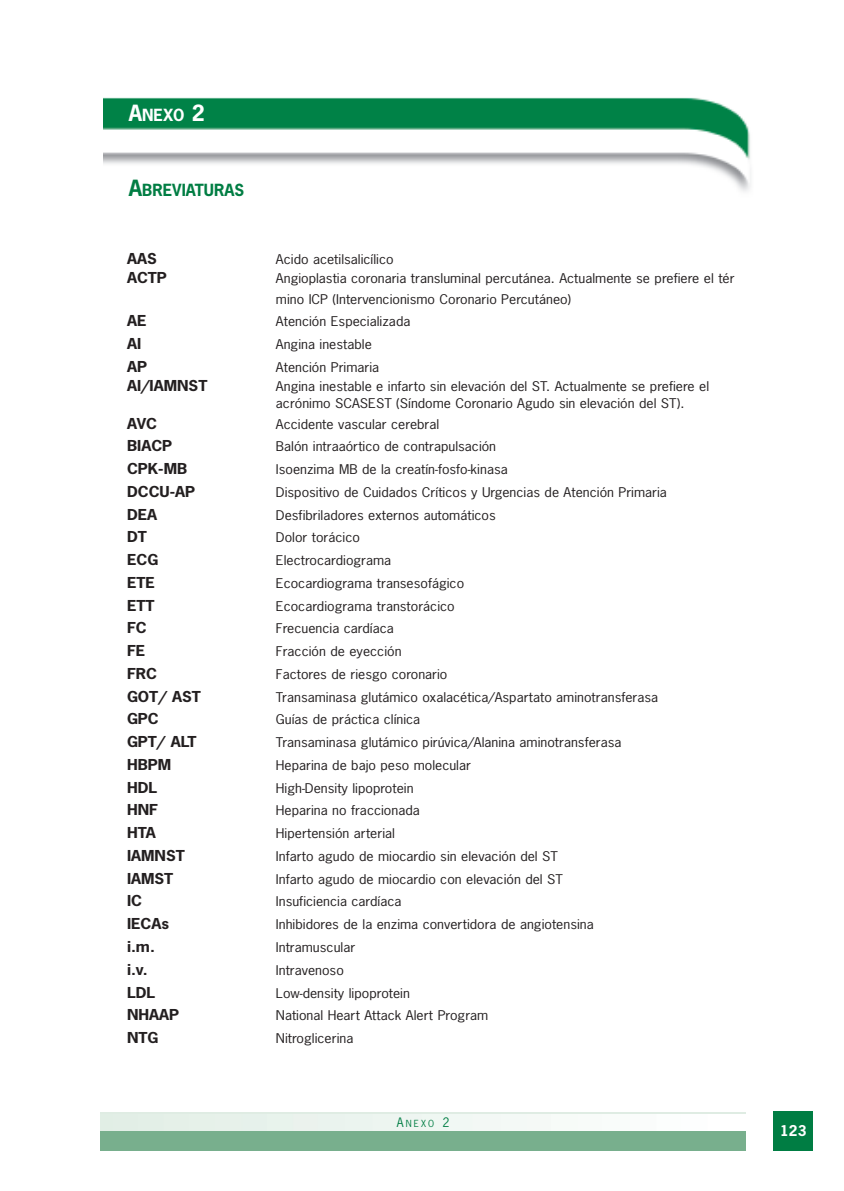
<style>
.page{position:relative;width:844px;height:1191px;background:#fff}
.page>*{position:absolute;margin:0;border:0;box-sizing:border-box;transform-origin:0 0}
.t1{font:700 15.75px "News Gothic";color:#007d43}
.t2{font:700 15.75px "News Gothic";color:#fff}
.t3{font:700 14.17px "News Gothic";color:#231f20;scale:1.11 1}
.t4{font:700 14px "News Gothic";color:#fff}
.t5{font:12.6px/20.7px "News Gothic";color:#231f20;scale:1.11 1}
.t6{font:9.1px "News Gothic";color:#007d43}
.s1{font-size:21px}
.s2{font-size:12.25px}
</style>
<div class="page">
<img style="left:103px;top:97px;width:648px;height:95px">
<div style="left:773px;top:1111px;width:40px;height:40px;background:#007d43"></div>
<div style="left:101px;top:1112px;width:644px;height:19px;background:#dfece3"></div>
<img style="left:293px;top:1114px;width:452px;height:17px">
<div style="left:101px;top:1131px;width:644px;height:20px;background:#78af8d"></div>
<p class="t2" style="left:129px;top:106px;width:77px"><span class="s1">A</span>NEXO <span class="s1">2</span></p>
<p class="t1" style="left:129px;top:182px;width:117px"><span class="s1">A</span>BREVIATURAS</p>
<p class="t3" style="left:127px;top:250px;width:28px">AAS</p>
<p class="t5" style="left:276px;top:249px;width:107px">Acido acetilsalicílico</p>
<p class="t3" style="left:127px;top:269px;width:37px">ACTP</p>
<p class="t5" style="left:276px;top:268px;width:414px">Angioplastia coronaria transluminal percutánea. Actualmente se prefiere el tér mino ICP (Intervencionismo Coronario Percutáneo)</p>
<p class="t3" style="left:127px;top:313px;width:19px">AE</p>
<p class="t5" style="left:276px;top:311px;width:123px">Atención Especializada</p>
<p class="t3" style="left:127px;top:336px;width:14px">AI</p>
<p class="t5" style="left:276px;top:334px;width:88px">Angina inestable</p>
<p class="t3" style="left:127px;top:358px;width:19px">AP</p>
<p class="t5" style="left:276px;top:357px;width:94px">Atención Primaria</p>
<p class="t3" style="left:127px;top:378px;width:74px">AI/IAMNST</p>
<p class="t5" style="left:276px;top:378px;width:392px;line-height:17px">Angina inestable e infarto sin elevación del ST. Actualmente se prefiere el acrónimo SCASEST (Síndome Coronario Agudo sin elevación del ST).</p>
<p class="t3" style="left:127px;top:415px;width:29px">AVC</p>
<p class="t5" style="left:276px;top:414px;width:149px">Accidente vascular cerebral</p>
<p class="t3" style="left:127px;top:438px;width:42px">BIACP</p>
<p class="t5" style="left:276px;top:437px;width:200px">Balón intraaórtico de contrapulsación</p>
<p class="t3" style="left:127px;top:461px;width:56px">CPK-MB</p>
<p class="t5" style="left:276px;top:459px;width:210px">Isoenzima MB de la creatín-fosfo-kinasa</p>
<p class="t3" style="left:127px;top:484px;width:63px">DCCU-AP</p>
<p class="t5" style="left:276px;top:482px;width:353px">Dispositivo de Cuidados Críticos y Urgencias de Atención Primaria</p>
<p class="t3" style="left:127px;top:506px;width:29px">DEA</p>
<p class="t5" style="left:276px;top:505px;width:199px">Desfibriladores externos automáticos</p>
<p class="t3" style="left:127px;top:529px;width:19px">DT</p>
<p class="t5" style="left:276px;top:528px;width:77px">Dolor torácico</p>
<p class="t3" style="left:127px;top:552px;width:30px">ECG</p>
<p class="t5" style="left:276px;top:550px;width:105px">Electrocardiograma</p>
<p class="t3" style="left:127px;top:575px;width:27px">ETE</p>
<p class="t5" style="left:276px;top:573px;width:171px">Ecocardiograma transesofágico</p>
<p class="t3" style="left:127px;top:597px;width:26px">ETT</p>
<p class="t5" style="left:276px;top:596px;width:162px">Ecocardiograma transtorácico</p>
<p class="t3" style="left:127px;top:620px;width:19px">FC</p>
<p class="t5" style="left:276px;top:619px;width:108px">Frecuencia cardíaca</p>
<p class="t3" style="left:127px;top:643px;width:18px">FE</p>
<p class="t5" style="left:276px;top:641px;width:115px">Fracción de eyección</p>
<p class="t3" style="left:127px;top:666px;width:29px">FRC</p>
<p class="t5" style="left:276px;top:664px;width:156px">Factores de riesgo coronario</p>
<p class="t3" style="left:127px;top:688px;width:68px">GOT/ AST</p>
<p class="t5" style="left:276px;top:687px;width:346px">Transaminasa glutámico oxalacética/Aspartato aminotransferasa</p>
<p class="t3" style="left:127px;top:711px;width:30px">GPC</p>
<p class="t5" style="left:276px;top:710px;width:131px">Guías de práctica clínica</p>
<p class="t3" style="left:127px;top:734px;width:64px">GPT/ ALT</p>
<p class="t5" style="left:276px;top:732px;width:313px">Transaminasa glutámico pirúvica/Alanina aminotransferasa</p>
<p class="t3" style="left:127px;top:756px;width:41px">HBPM</p>
<p class="t5" style="left:276px;top:755px;width:177px">Heparina de bajo peso molecular</p>
<p class="t3" style="left:127px;top:779px;width:29px">HDL</p>
<p class="t5" style="left:276px;top:778px;width:125px">High-Density lipoprotein</p>
<p class="t3" style="left:127px;top:802px;width:29px">HNF</p>
<p class="t5" style="left:276px;top:800px;width:131px">Heparina no fraccionada</p>
<p class="t3" style="left:127px;top:825px;width:27px">HTA</p>
<p class="t5" style="left:276px;top:823px;width:109px">Hipertensión arterial</p>
<p class="t3" style="left:127px;top:847px;width:54px">IAMNST</p>
<p class="t5" style="left:276px;top:846px;width:255px">Infarto agudo de miocardio sin elevación del ST</p>
<p class="t3" style="left:127px;top:870px;width:43px">IAMST</p>
<p class="t5" style="left:276px;top:869px;width:260px">Infarto agudo de miocardio con elevación del ST</p>
<p class="t3" style="left:127px;top:893px;width:15px">IC</p>
<p class="t5" style="left:276px;top:891px;width:114px">Insuficiencia cardíaca</p>
<p class="t3" style="left:127px;top:916px;width:39px">IECAs</p>
<p class="t5" style="left:276px;top:914px;width:288px">Inhibidores de la enzima convertidora de angiotensina</p>
<p class="t3" style="left:127px;top:938px;width:27px">i.m.</p>
<p class="t5" style="left:276px;top:937px;width:73px">Intramuscular</p>
<p class="t3" style="left:127px;top:961px;width:20px">i.v.</p>
<p class="t5" style="left:276px;top:960px;width:63px">Intravenoso</p>
<p class="t3" style="left:127px;top:984px;width:27px">LDL</p>
<p class="t5" style="left:276px;top:982px;width:122px">Low-density lipoprotein</p>
<p class="t3" style="left:127px;top:1007px;width:48px">NHAAP</p>
<p class="t5" style="left:276px;top:1005px;width:193px">National Heart Attack Alert Program</p>
<p class="t3" style="left:127px;top:1029px;width:30px">NTG</p>
<p class="t5" style="left:276px;top:1028px;width:71px">Nitroglicerina</p>
<p class="t6" style="left:396px;top:1118px;width:54px"><span class="s2">A</span>NEXO <span class="s2">2</span></p>
<p class="t4" style="left:780px;top:1122px;width:28px">123</p>
</div>
